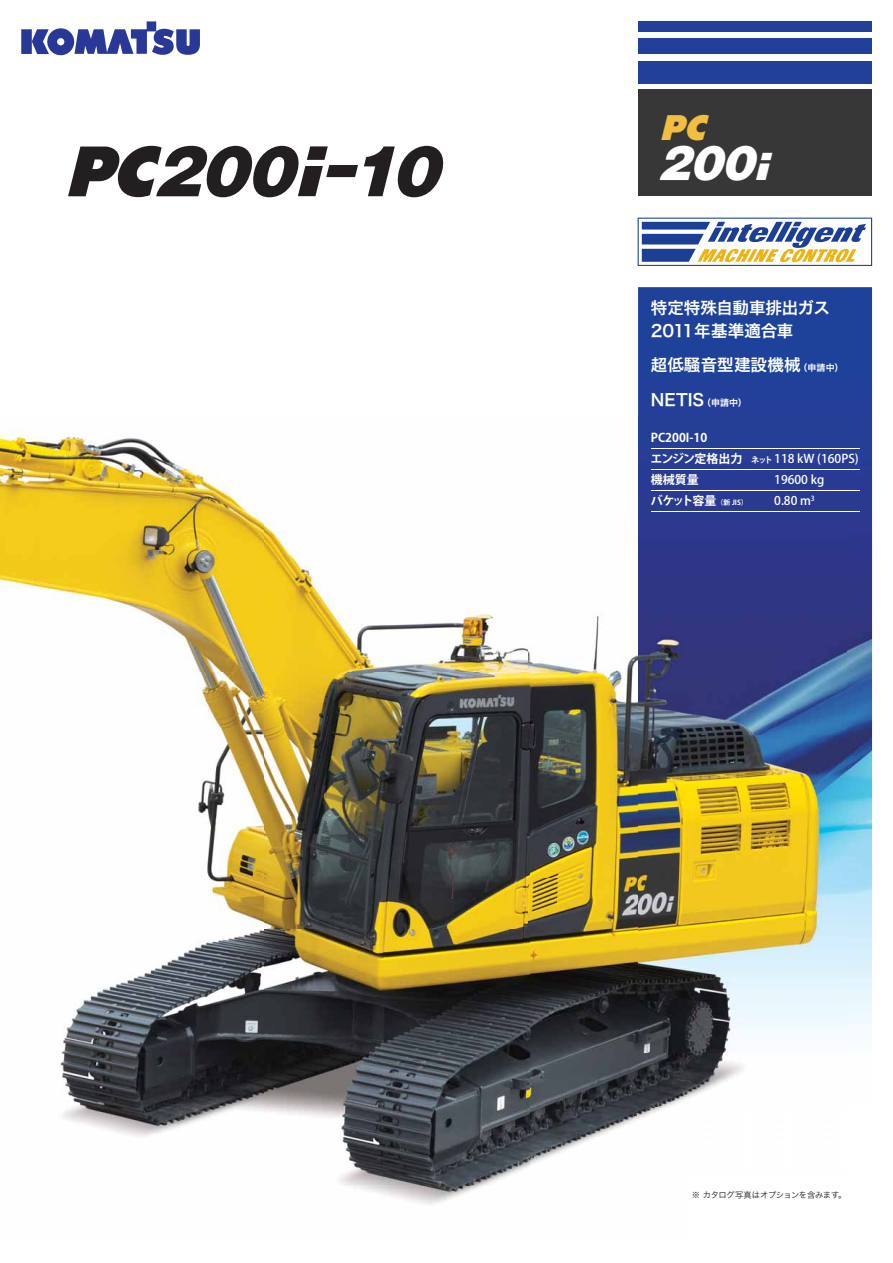
<style>
.page{position:relative;width:893px;height:1263px;background:#fff}
.page>*{position:absolute;margin:0;border:0;box-sizing:border-box;transform-origin:0 0}
.t1{font:italic 66px "Komatsu VI";letter-spacing:-.025em;color:#231f20}
.t2{font:italic 45px "Komatsu VI";color:#fff}
.t3{font:italic 33px "Komatsu VI";color:#f1be41}
.t4{font:16.5px/22.5px "Hira Kaku Pro W6 90 pv RKSJ H";color:#fff}
.t5{font:12px "Koz Go Pro Medium 90 pv RKSJ H";color:#fff}
.t6{font:12px "Koz Go Pro Bold 90 pv RKSJ H";color:#fff}
.t7{font:8.25px "Hira Kaku Pro W3 90 pv RKSJ H";letter-spacing:-.035em;color:#231f20}
.s1{font-size:36px}
.s2{font-size:9px}
.s3{font-family:"Koz Go Pro Bold 90 pv RKSJ H"}
.s4{font-family:"Koz Go Pro Bold 90 pv RKSJ H";font-size:8.25px}
.s5{font-size:7.05px}
</style>
<div class="page">
<img style="left:638px;top:287px;width:234px;height:748px">
<svg style="left:21px;top:21px;width:179px;height:34px"></svg>
<div style="left:638px;top:61px;width:234px;height:22px;background:#223f9a"></div>
<div style="left:638px;top:21px;width:234px;height:11px;background:#223f9a"></div>
<div style="left:638px;top:38px;width:234px;height:16px;background:#223f9a"></div>
<div style="left:638px;top:89px;width:234px;height:107px;background:#383738"></div>
<svg style="left:637px;top:218px;width:235px;height:48px"></svg>
<img style="left:0;top:434px;width:529px;height:771px">
<img style="left:529px;top:615px;width:109px;height:263px">
<img style="left:529px;top:878px;width:139px;height:289px">
<img style="left:638px;top:417px;width:208px;height:690px">
<hr style="left:651px;top:448px;width:208px;height:1px;background:#fff">
<hr style="left:651px;top:469px;width:208px;height:1px;background:#fff">
<hr style="left:651px;top:490px;width:208px;height:1px;background:#fff">
<hr style="left:651px;top:511px;width:208px;height:1px;background:#fff">
<h1 class="t1" style="left:68px;top:146px;width:377px">PC200i-10</h1>
<h3 class="t3" style="left:661px;top:115px;width:49px">PC</h3>
<h2 class="t2" style="left:661px;top:146px;width:112px">200<span class="s1">i</span></h2>
<p class="t4" style="left:651px;top:299px;width:181px">特定特殊自動車排出ガス<br>2011年基準適合車</p>
<p class="t4" style="left:651px;top:350px;width:194px;line-height:34.5px">超低騒音型建設機械<span class="s2">（申請中）<br></span>NETIS<span class="s2">（申請中）</span></p>
<p class="t6" style="left:651px;top:433px;width:58px">PC200I-10</p>
<p class="t5" style="left:650px;top:454px;width:210px"><span class="s3">エンジン定格出力</span> <span class="s4">ネット</span> 118 kW (160PS)</p>
<p class="t6" style="left:651px;top:475px;width:49px">機械質量</p>
<p class="t5" style="left:774px;top:475px;width:51px">19600 kg</p>
<p class="t6" style="left:651px;top:496px;width:98px">バケット容量<span class="s5">（新 JIS）</span></p>
<p class="t5" style="left:774px;top:496px;width:42px">0.80 m<sup>3</sup></p>
<p class="t7" style="left:692px;top:1192px;width:156px">※ カタログ写真はオプションを含みます。</p>
</div>
